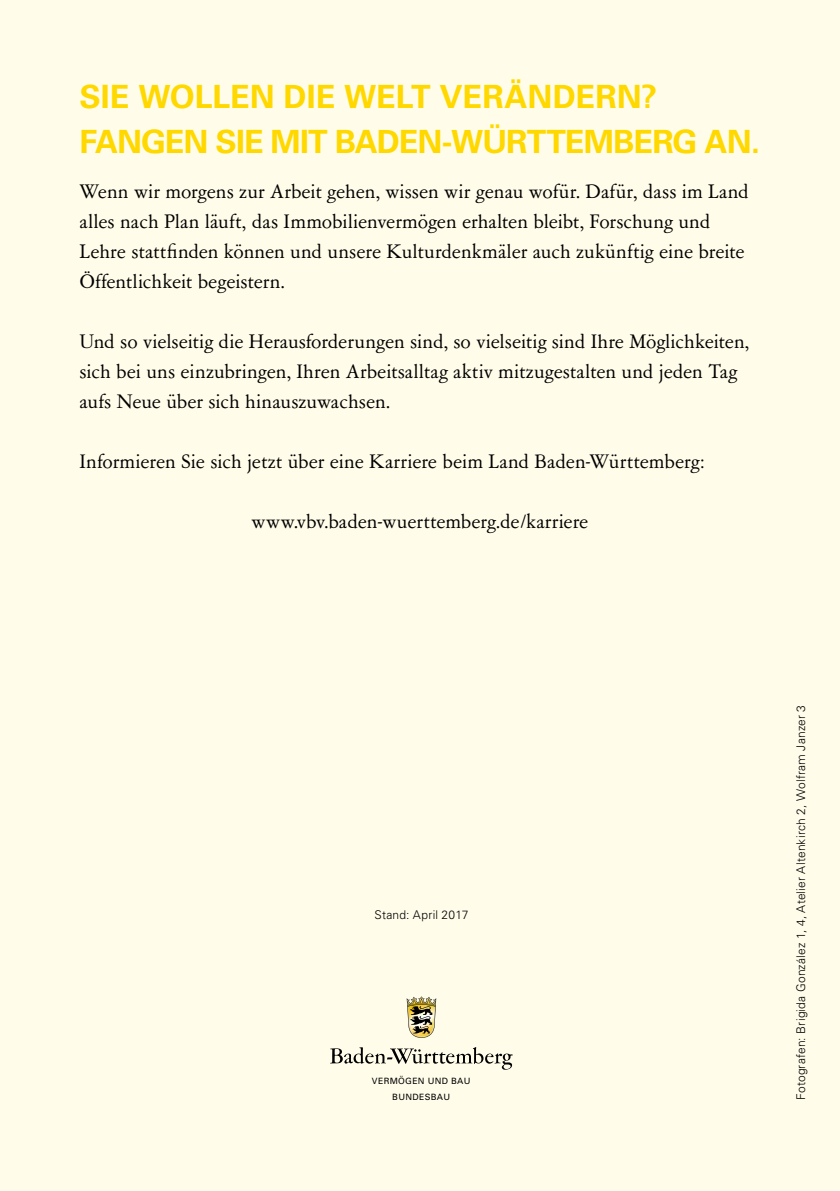
<style>
.page{position:relative;width:840px;height:1191px;background:#fff}
.page>*{position:absolute;margin:0;border:0;box-sizing:border-box;transform-origin:0 0}
.t1{font:700 32px/45px "Univers LT Std";letter-spacing:-.025em;color:#ffd800}
.t2{font:22px/30px "Garamont Amst SB";color:#000}
.t3{font:300 12px "Univers LT Std";letter-spacing:.02em;color:#000}
.t4{font:8.6px/16px "Univers";letter-spacing:.035em;color:#000;text-align:center}
</style>
<div class="page">
<div style="left:0;top:0;width:839px;height:1191px;background:#fffdea"></div>
<svg style="left:330px;top:1047px;width:182px;height:22px"></svg>
<svg style="left:406px;top:996px;width:30px;height:41px"></svg>
<h1 class="t1" style="left:79px;top:75px;width:681px">SIE WOLLEN DIE WELT VERÄNDERN?<br>FANGEN SIE MIT BADEN-WÜRTTEMBERG AN.</h1>
<p class="t2" style="left:79px;top:178px;width:670px">Wenn wir morgens zur Arbeit gehen, wissen wir genau wofür. Dafür, dass im Land alles nach Plan läuft, das Immobilienvermögen erhalten bleibt, Forschung und Lehre stattfinden können und unsere Kulturdenkmäler auch zukünftig eine breite Öffentlichkeit begeistern.</p>
<p class="t2" style="left:79px;top:328px;width:671px">Und so vielseitig die Herausforderungen sind, so vielseitig sind Ihre Möglichkeiten, sich bei uns einzubringen, Ihren Arbeitsalltag aktiv mitzugestalten und jeden Tag aufs Neue über sich hinauszuwachsen.</p>
<p class="t2" style="left:79px;top:448px;width:626px">Informieren Sie sich jetzt über eine Karriere beim Land Baden-Württemberg:</p>
<p class="t2" style="left:251px;top:508px;width:338px">www.vbv.baden-wuerttemberg.de/karriere</p>
<p class="t3" style="left:374px;top:907px;width:95px">Stand: April 2017</p>
<p class="t4" style="left:372px;top:1073px;width:100px">VERMÖGEN UND BAU<br>BUNDESBAU</p>
<p class="t3" style="left:793px;top:1100px;width:396px;rotate:-90deg">Fotografen: Brigida González 1, 4, Atelier Altenkirch 2, Wolfram Janzer 3</p>
</div>
